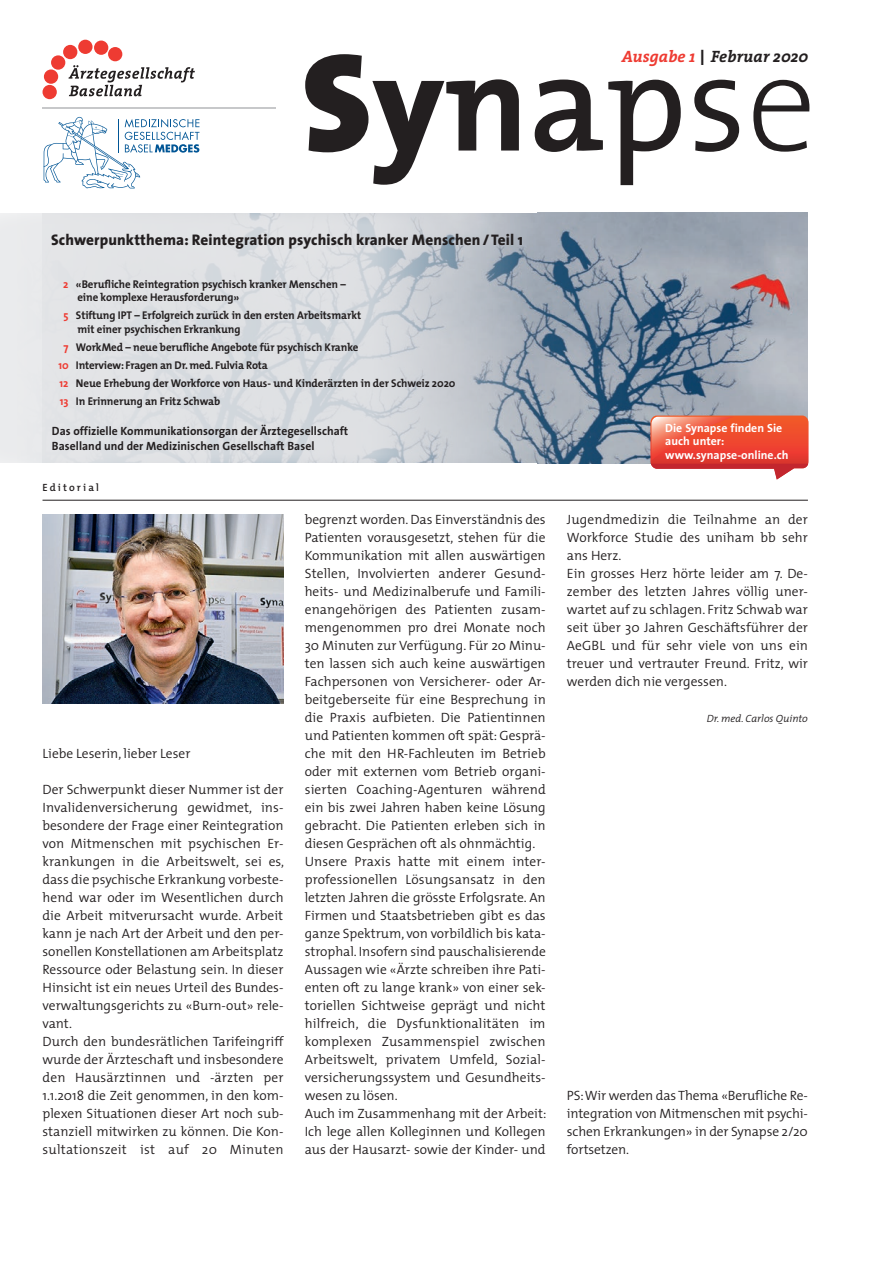
<style>
.page{position:relative;width:893px;height:1263px;background:#fff}
.page>*{position:absolute;margin:0;border:0;box-sizing:border-box;transform-origin:0 0}
._03_Lead{font:italic 700 16.5px "The Serif";color:#231f20}
._03_Lead-2{font:800 15.3px "The Sans";letter-spacing:.01em;color:#231f20}
._05_Fliesstext{font:300 13.5px/18px "The Mix";color:#231f20;text-align:justify}
._03_Lead-3{font:700 12px "The Sans";letter-spacing:.005em;color:#231f20}
._02_Untertitel{font:700 11.85px "The Sans";color:#fff}
._00_Inhaltsverzeichn{font:700 11.25px/13.5px "The Mix";letter-spacing:-.005em;color:#231f20}
._08_Autor{font:italic 300 10.5px "The Mix";color:#231f20}
.Köpfli_Spaltenspanne{font:600 10.5px "The Mix";letter-spacing:.2em;color:#231f20}
.s1{color:#ee3b32}
.s2{font-family:"The Sans";font-weight:400;font-style:normal;font-size:22.5px}
</style>
<div class="page">
<svg style="left:305px;top:54px;width:214px;height:131px"></svg>
<svg style="left:535px;top:80px;width:146px;height:105px"></svg>
<svg style="left:694px;top:80px;width:45px;height:72px"></svg>
<svg style="left:753px;top:80px;width:56px;height:72px"></svg>
<svg style="left:68px;top:65px;width:127px;height:31px"></svg>
<div style="left:43px;top:85px;width:14px;height:14px;background:#ee3b32;border-radius:50%"></div>
<div style="left:44px;top:69px;width:14px;height:15px;background:#ee3b32;border-radius:50%"></div>
<div style="left:51px;top:55px;width:14px;height:15px;background:#ee3b32;border-radius:50%"></div>
<div style="left:63px;top:45px;width:14px;height:14px;background:#ee3b32;border-radius:50%"></div>
<div style="left:78px;top:40px;width:15px;height:14px;background:#ee3b32;border-radius:50%"></div>
<div style="left:94px;top:41px;width:14px;height:14px;background:#ee3b32;border-radius:50%"></div>
<div style="left:108px;top:47px;width:14px;height:14px;background:#ee3b32;border-radius:50%"></div>
<hr style="left:43px;top:107px;width:233px;height:1px;background:#c7c8ca">
<svg style="left:44px;top:117px;width:155px;height:71px"></svg>
<hr style="left:118px;top:119px;width:1px;height:33px;background:#005595">
<img style="left:592px;top:213px;width:216px;height:250px">
<svg style="left:650px;top:415px;width:158px;height:65px"></svg>
<svg style="left:0;top:212px;width:592px;height:252px;background:#ccd1d6"></svg>
<div style="left:0;top:463px;width:536px;height:34px;background:#fff"></div>
<div style="left:0;top:191px;width:536px;height:22px;background:#fff"></div>
<hr style="left:43px;top:500px;width:765px;height:1px;background:#231f20">
<img style="left:43px;top:514px;width:240px;height:190px">
<p class="_03_Lead" style="left:622px;top:43px;width:188px"><span class="s1">Ausgabe 1</span> <span class="s2">I</span> Februar 2020</p>
<p class="_03_Lead-2" style="left:51px;top:227px;width:474px">Schwerpunktthema: Reintegration psychisch kranker Menschen /Teil 1</p>
<p class="_00_Inhaltsverzeichn" style="left:77px;top:277px;width:270px;text-indent:-14px"><span class="s1">2</span> «Berufliche Reintegration psychisch kranker Menschen – eine komplexe Herausforderung»</p>
<p class="_00_Inhaltsverzeichn" style="left:77px;top:308px;width:285px;text-indent:-14px"><span class="s1">5</span> Stiftung IPT – Erfolgreich zurück in den ersten Arbeitsmarkt mit einer psychischen Erkrankung</p>
<p class="_00_Inhaltsverzeichn" style="left:63px;top:340px;width:297px"><span class="s1">7</span> WorkMed – neue berufliche Angebote für psychisch Kranke</p>
<p class="_00_Inhaltsverzeichn" style="left:59px;top:358px;width:211px"><span class="s1">10</span> Interview: Fragen an Dr. med. Fulvia Rota</p>
<p class="_00_Inhaltsverzeichn" style="left:60px;top:376px;width:397px"><span class="s1">12</span> Neue Erhebung der Workforce von Haus- und Kinderärzten in der Schweiz 2020</p>
<p class="_00_Inhaltsverzeichn" style="left:60px;top:394px;width:162px"><span class="s1">13</span> In Erinnerung an Fritz Schwab</p>
<p class="_03_Lead-3" style="left:52px;top:421px;width:298px">Das offizielle Kommunikationsorgan der Ärztegesellschaft</p>
<p class="_03_Lead-3" style="left:52px;top:435px;width:264px">Baselland und der Medizinischen Gesellschaft Basel</p>
<p class="Köpfli_Spaltenspanne" style="left:43px;top:479px;width:58px">Editorial</p>
<p class="_05_Fliesstext" style="left:43px;top:744px;width:149px">Liebe Leserin, lieber Leser</p>
<p class="_05_Fliesstext" style="left:43px;top:780px;width:243px">Der Schwerpunkt dieser Nummer ist der Invalidenversicherung gewidmet, ins&shy;besondere der Frage einer Reintegration von Mitmenschen mit psychischen Er&shy;krankungen in die Arbeitswelt, sei es, dass die psychische Erkrankung vorbeste&shy;hend war oder im Wesentlichen durch die Arbeit mitverursacht wurde. Arbeit kann je nach Art der Arbeit und den per&shy;sonellen Konstellationen am Arbeitsplatz Ressource oder Belastung sein. In dieser Hinsicht ist ein neues Urteil des Bundes&shy;verwaltungsgerichts zu «Burn-out» rele&shy;vant.</p>
<p class="_05_Fliesstext" style="left:43px;top:1032px;width:243px">Durch den bundesrätlichen Tarifeingriff wurde der Ärzteschaft und insbesondere den Hausärztinnen und -ärzten per 1.1.2018 die Zeit genommen, in den kom&shy;plexen Situationen dieser Art noch sub&shy;stanziell mitwirken zu können. Die Kon&shy;sultationszeit ist auf 20 Minuten</p>
<p class="_05_Fliesstext" style="left:305px;top:510px;width:243px">begrenzt worden. Das Einverständnis des Patienten vorausgesetzt, stehen für die Kommunikation mit allen auswärtigen Stellen, Involvierten anderer Gesund&shy;heits- und Medizinalberufe und Famili&shy;enangehörigen des Patienten zusam&shy;mengenommen pro drei Monate noch 30 Minuten zur Verfügung. Für 20 Minu&shy;ten lassen sich auch keine auswärtigen Fachpersonen von Versicherer- oder Ar&shy;beitgeberseite für eine Besprechung in die Praxis aufbieten. Die Patientinnen und Patienten kommen oft spät: Gesprä&shy;che mit den HR-Fachleuten im Betrieb oder mit externen vom Betrieb organi&shy;sierten Coaching-Agenturen während ein bis zwei Jahren haben keine Lösung gebracht. Die Patienten erleben sich in diesen Gesprächen oft als ohnmächtig.</p>
<p class="_05_Fliesstext" style="left:305px;top:852px;width:243px">Unsere Praxis hatte mit einem inter&shy;professionellen Lösungsansatz in den letzten Jahren die grösste Erfolgsrate. An Firmen und Staatsbetrieben gibt es das ganze Spektrum, von vorbildlich bis kata&shy;strophal. Insofern sind pauschalisierende Aussagen wie «Ärzte schreiben ihre Pati&shy;enten oft zu lange krank» von einer sek&shy;toriellen Sichtweise geprägt und nicht hilfreich, die Dysfunktionalitäten im komplexen Zusammenspiel zwischen Arbeitswelt, privatem Umfeld, Sozial&shy;versicherungssystem und Gesundheits&shy;wesen zu lösen.</p>
<p class="_05_Fliesstext" style="left:305px;top:1104px;width:243px">Auch im Zusammenhang mit der Arbeit:<br>Ich lege allen Kolleginnen und Kollegen aus der Hausarzt- sowie der Kinder- und</p>
<p class="_02_Untertitel" style="left:665px;top:418px;width:119px">Die Synapse finden Sie</p>
<p class="_02_Untertitel" style="left:665px;top:431px;width:61px">auch unter:</p>
<p class="_02_Untertitel" style="left:665px;top:445px;width:125px">www.synapse-online.ch</p>
<p class="_05_Fliesstext" style="left:567px;top:510px;width:243px">Jugendmedizin die Teilnahme an der Workforce Studie des uniham bb sehr ans Herz.</p>
<p class="_05_Fliesstext" style="left:567px;top:564px;width:243px">Ein grosses Herz hörte leider am 7. De&shy;zember des letzten Jahres völlig uner&shy;wartet auf zu schlagen. Fritz Schwab war seit über 30 Jahren Geschäftsführer der AeGBL und für sehr viele von uns ein treuer und vertrauter Freund. Fritz, wir werden dich nie vergessen.</p>
<p class="_08_Autor" style="left:707px;top:709px;width:102px">Dr. med. Carlos Quinto</p>
<p class="_05_Fliesstext" style="left:567px;top:1086px;width:242px">PS: Wir werden das Thema «Berufliche Re&shy;integration von Mitmenschen mit psychi&shy;schen Erkrankungen» in der Synapse 2/20 fortsetzen.</p>
</div>
